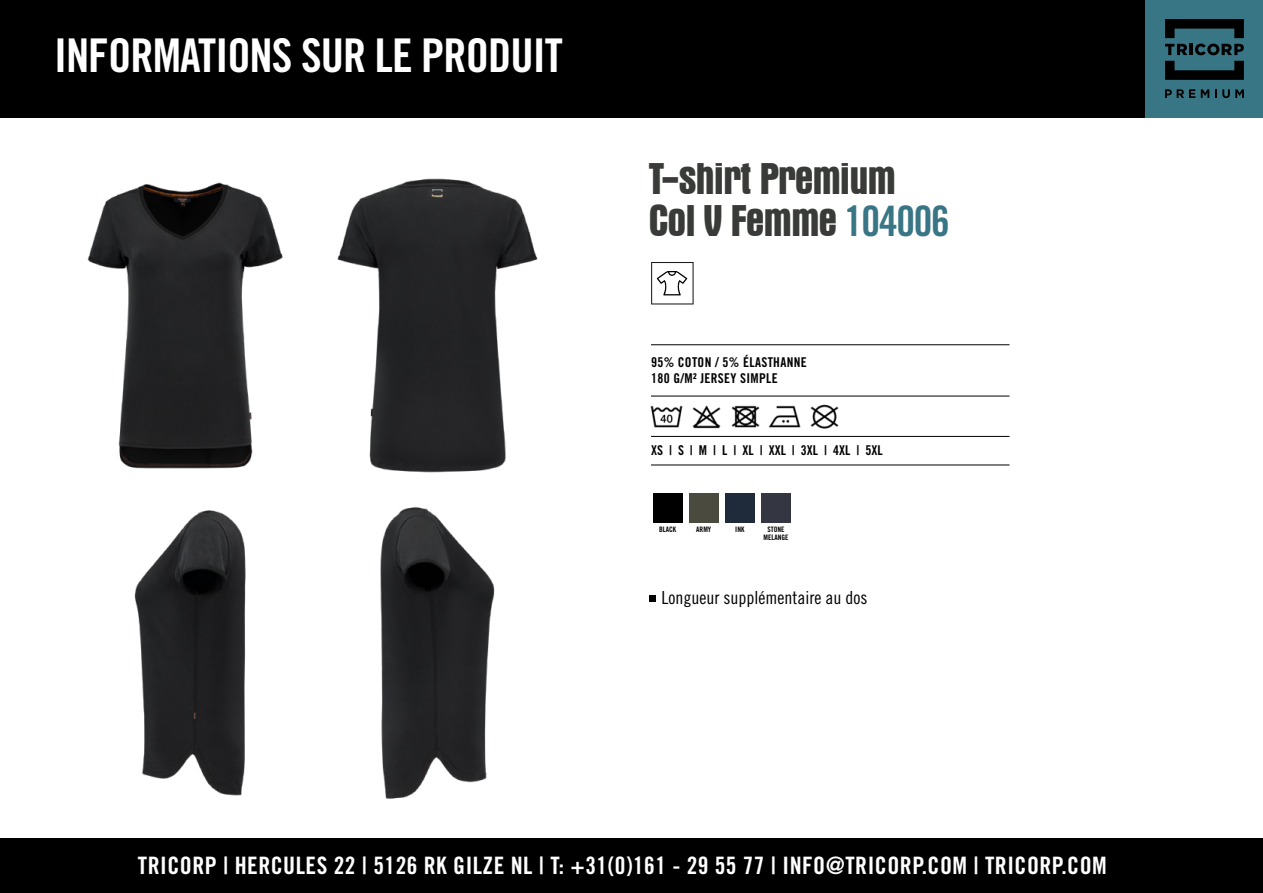
<style>
.page{position:relative;width:1263px;height:893px;background:#fff}
.page>*{position:absolute;margin:0;border:0;box-sizing:border-box;transform-origin:0 0}
.t1{font:46.5px "Trade Gothic LT Std Bd Cn 20";letter-spacing:-.02em;color:#fff}
.t2{font:700 condensed 45px/42px "Aurora BT";letter-spacing:-.025em;color:#393b38}
.t3{font:24px "Trade Gothic LT Std Bd Cn 20";letter-spacing:.02em;color:#fff}
.t4{font:18px "Trade Gothic LT Std Cn 18";color:#000}
.t5{font:13.5px/16.5px "Trade Gothic LT Std Bd Cn 20";letter-spacing:.025em;color:#000}
.t6{font:13.5px "Trade Gothic LT Std Bd Cn 20";color:#000}
.t7{font:7.5px/7.5px "Trade Gothic LT Std Bd Cn 20";color:#000;text-align:center}
.s1{font-family:"Trade Gothic LT Std Bd Cn 20";font-weight:400;font-stretch:normal;font-size:42px;color:#397685}
</style>
<div class="page">
<div style="left:0;top:0;width:1263px;height:117px;background:#000"></div>
<div style="left:1146px;top:0;width:117px;height:117px;background:#397685"></div>
<svg style="left:1165px;top:44px;width:79px;height:11px"></svg>
<svg style="left:1165px;top:19px;width:79px;height:19px"></svg>
<svg style="left:1165px;top:61px;width:79px;height:19px"></svg>
<svg style="left:1165px;top:89px;width:30px;height:9px"></svg>
<svg style="left:1201px;top:89px;width:8px;height:9px"></svg>
<svg style="left:1215px;top:89px;width:29px;height:9px"></svg>
<div style="left:0;top:839px;width:1263px;height:54px;background:#000"></div>
<img style="left:87px;top:182px;width:196px;height:287px">
<img style="left:337px;top:178px;width:201px;height:295px">
<hr style="left:651px;top:344px;width:358px;height:1px;background:#000">
<hr style="left:651px;top:396px;width:358px;height:1px;background:#000">
<hr style="left:651px;top:436px;width:358px;height:1px;background:#000">
<hr style="left:651px;top:465px;width:358px;height:1px;background:#000">
<img style="left:650px;top:405px;width:33px;height:23px">
<img style="left:692px;top:405px;width:29px;height:24px">
<img style="left:731px;top:405px;width:29px;height:23px">
<img style="left:768px;top:405px;width:33px;height:23px">
<img style="left:810px;top:404px;width:29px;height:25px">
<img style="left:653px;top:493px;width:29px;height:29px">
<img style="left:689px;top:493px;width:29px;height:29px">
<img style="left:725px;top:493px;width:29px;height:29px">
<img style="left:761px;top:493px;width:29px;height:29px">
<svg style="left:651px;top:262px;width:43px;height:42px"></svg>
<img style="left:134px;top:510px;width:112px;height:286px">
<img style="left:380px;top:507px;width:115px;height:292px">
<svg style="left:649px;top:596px;width:6px;height:6px"></svg>
<h1 class="t1" style="left:54px;top:27px;width:510px">INFORMATIONS SUR LE PRODUIT</h1>
<h2 class="t2" style="left:648px;top:158px;width:303px">T-shirt Premium<br>Col V Femme <span class="s1">104006</span></h2>
<p class="t5" style="left:651px;top:354px;width:157px">95% COTON / 5% ÉLASTHANNE<br>180 G/M² JERSEY SIMPLE</p>
<p class="t6" style="left:651px;top:442px;width:233px">XS | S | M | L | XL | XXL | 3XL | 4XL | 5XL</p>
<p class="t7" style="left:659px;top:526px;width:19px">BLACK</p>
<p class="t7" style="left:696px;top:526px;width:16px">ARMY</p>
<p class="t7" style="left:735px;top:526px;width:11px">INK</p>
<p class="t7" style="left:763px;top:526px;width:26px">STONE<br>MELANGE</p>
<p class="t4" style="left:661px;top:587px;width:207px">Longueur supplémentaire au dos</p>
<p class="t3" style="left:138px;top:850px;width:970px">TRICORP | HERCULES 22 | 5126 RK GILZE NL | T: +31(0)161 - 29 55 77 | INFO@TRICORP.COM | TRICORP.COM</p>
</div>
